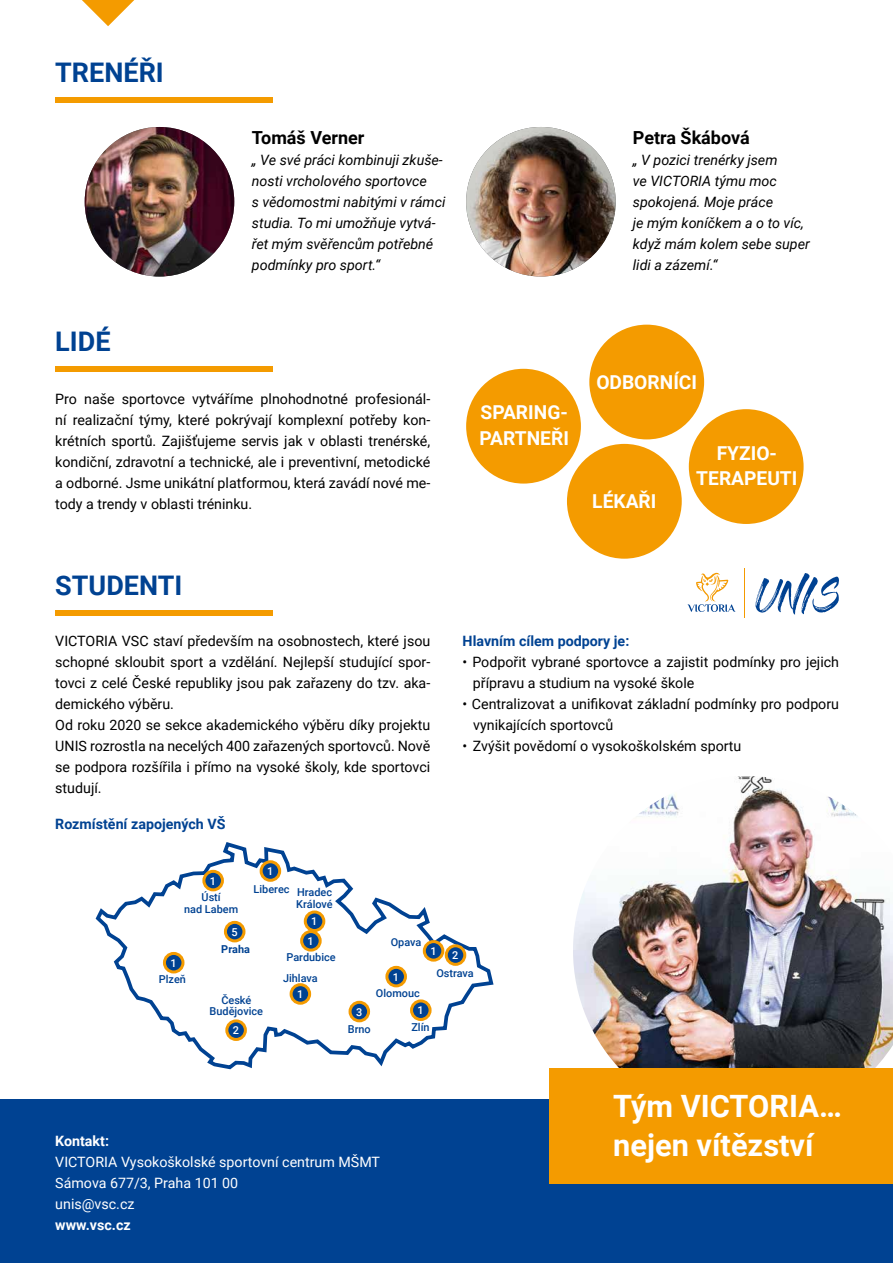
<style>
.page{position:relative;width:893px;height:1263px;background:#fff}
.page>*{position:absolute;margin:0;border:0;box-sizing:border-box;transform-origin:0 0}
.t1{font:700 30.75px/39.5px "Roboto";color:#fff}
.t2{font:700 27px "Roboto";color:#004292}
.t3{font:700 19.2px/25.7px "Roboto";color:#fff}
.t4{font:700 18px "Roboto";color:#000}
.t5{font:14.25px/21px "Roboto";color:#000}
.t6{font:italic 14.25px/21px "Roboto";color:#000}
.t7{font:14.25px/21px "Roboto";color:#fff}
.t8{font:700 14.25px "Roboto";color:#004292}
.t9{font:700 14.25px "Roboto";color:#fff}
.t10{font:500 10.95px/11.7px "Roboto";color:#004292;text-align:center}
.t11{font:500 10.95px/19.5px "Roboto";color:#fff;text-align:center}
.t12{font:700 10.95px "Roboto";color:#004292}
</style>
<div class="page">
<img style="left:573px;top:776px;width:320px;height:292px">
<div style="left:0;top:1099px;width:893px;height:164px;background:#004292"></div>
<div style="left:55px;top:611px;width:218px;height:5px;background:#f49b00"></div>
<svg style="left:756px;top:573px;width:83px;height:41px"></svg>
<svg style="left:687px;top:573px;width:48px;height:39px"></svg>
<hr style="left:744px;top:568px;width:1px;height:50px;background:#f49a00">
<div style="left:550px;top:1068px;width:343px;height:116px;background:#f49b00"></div>
<div style="left:55px;top:366px;width:218px;height:5px;background:#f49b00"></div>
<div style="left:55px;top:98px;width:218px;height:5px;background:#f49b00"></div>
<img style="left:85px;top:127px;width:149px;height:150px;border-radius:75px">
<img style="left:466px;top:127px;width:150px;height:150px;border-radius:75px">
<svg style="left:82px;top:0;width:52px;height:26px"></svg>
<svg style="left:95px;top:842px;width:399px;height:228px"></svg>
<div style="left:225px;top:922px;width:19px;height:19px;background:#004292;border-radius:50%"></div>
<div style="left:224px;top:921px;width:21px;height:21px;border:3px solid #f49b00;border-radius:50%"></div>
<div style="left:466px;top:369px;width:115px;height:115px;background:#f49b00;border-radius:50%"></div>
<div style="left:689px;top:409px;width:115px;height:115px;background:#f49b00;border-radius:50%"></div>
<div style="left:589px;top:325px;width:115px;height:114px;background:#f49b00;border-radius:50%"></div>
<div style="left:567px;top:444px;width:115px;height:115px;background:#f49b00;border-radius:50%"></div>
<div style="left:164px;top:953px;width:19px;height:19px;background:#004292;border-radius:50%"></div>
<div style="left:163px;top:952px;width:21px;height:21px;border:3px solid #f49b00;border-radius:50%"></div>
<div style="left:204px;top:871px;width:18px;height:19px;background:#004292;border-radius:50%"></div>
<div style="left:202px;top:870px;width:22px;height:21px;border:3px solid #f49b00;border-radius:50%"></div>
<div style="left:261px;top:862px;width:19px;height:18px;background:#004292;border-radius:50%"></div>
<div style="left:260px;top:860px;width:21px;height:22px;border:3px solid #f49b00;border-radius:50%"></div>
<div style="left:305px;top:912px;width:19px;height:18px;background:#004292;border-radius:50%"></div>
<div style="left:304px;top:910px;width:21px;height:22px;border:3px solid #f49b00;border-radius:50%"></div>
<div style="left:302px;top:931px;width:18px;height:19px;background:#004292;border-radius:50%"></div>
<div style="left:300px;top:930px;width:22px;height:21px;border:3px solid #f49b00;border-radius:50%"></div>
<div style="left:227px;top:1021px;width:18px;height:18px;background:#004292;border-radius:50%"></div>
<div style="left:225px;top:1019px;width:22px;height:22px;border:3px solid #f49b00;border-radius:50%"></div>
<div style="left:291px;top:985px;width:19px;height:18px;background:#004292;border-radius:50%"></div>
<div style="left:290px;top:983px;width:21px;height:22px;border:3px solid #f49b00;border-radius:50%"></div>
<div style="left:350px;top:1002px;width:19px;height:19px;background:#004292;border-radius:50%"></div>
<div style="left:349px;top:1001px;width:21px;height:21px;border:3px solid #f49b00;border-radius:50%"></div>
<svg style="left:411px;top:1001px;width:19px;height:18px"></svg>
<div style="left:410px;top:999px;width:22px;height:22px;border:3px solid #f49b00;border-radius:50%"></div>
<div style="left:387px;top:967px;width:18px;height:19px;background:#004292;border-radius:50%"></div>
<div style="left:385px;top:966px;width:22px;height:21px;border:3px solid #f49b00;border-radius:50%"></div>
<div style="left:424px;top:941px;width:19px;height:19px;background:#004292;border-radius:50%"></div>
<div style="left:423px;top:940px;width:21px;height:22px;border:3px solid #f49b00;border-radius:50%"></div>
<div style="left:446px;top:946px;width:19px;height:18px;background:#004292;border-radius:50%"></div>
<div style="left:445px;top:944px;width:21px;height:22px;border:3px solid #f49b00;border-radius:50%"></div>
<h2 class="t2" style="left:55px;top:54px;width:110px">TRENÉŘI</h2>
<h2 class="t2" style="left:55px;top:322px;width:57px">LIDÉ</h2>
<p class="t4" style="left:252px;top:125px;width:114px">Tomáš Verner</p>
<p class="t6" style="left:252px;top:149px;width:195px">„ Ve své práci kombinuji zkuše&shy;nosti vrcholového sportovce<br>s vědomostmi nabitými v rámci studia. To mi umožňuje vytvá&shy;řet mým svěřencům potřebné podmínky pro sport.“</p>
<p class="t5" style="left:55px;top:388px;width:377px;text-align:justify">Pro naše sportovce vytváříme plnohodnotné profesionál&shy;ní realizační týmy, které pokrývají komplexní potřeby kon&shy;krétních sportů. Zajišťujeme servis jak v oblasti trenérské, kondiční, zdravotní a technické, ale i preventivní, metodické a odborné. Jsme unikátní platformou, která zavádí nové me&shy;tody a trendy v oblasti tréninku.</p>
<p class="t4" style="left:633px;top:125px;width:118px">Petra Škábová</p>
<p class="t6" style="left:633px;top:149px;width:178px">„ V pozici trenérky jsem<br>ve VICTORIA týmu moc spokojená. Moje práce<br>je mým koníčkem a o to víc, když mám kolem sebe super lidi a zázemí.“</p>
<h3 class="t3" style="left:479px;top:399px;width:91px">SPARING-<br>PARTNEŘI</h3>
<h3 class="t3" style="left:596px;top:368px;width:102px">ODBORNÍCI</h3>
<h3 class="t3" style="left:592px;top:488px;width:66px">LÉKAŘI</h3>
<h3 class="t3" style="left:696px;top:439px;width:103px;text-align:center">FYZIO-<br>TERAPEUTI</h3>
<h2 class="t2" style="left:55px;top:567px;width:129px">STUDENTI</h2>
<p class="t5" style="left:55px;top:630px;width:377px">VICTORIA VSC staví především na osobnostech, které jsou schopné skloubit sport a vzdělání. Nejlepší studující spor&shy;tovci z celé České republiky jsou pak zařazeny do tzv. aka&shy;demického výběru.<br>Od roku 2020 se sekce akademického výběru díky projektu UNIS rozrostla na necelých 400 zařazených sportovců. Nově se podpora rozšířila i přímo na vysoké školy, kde sportovci studují.</p>
<p class="t8" style="left:55px;top:814px;width:172px">Rozmístění zapojených VŠ</p>
<p class="t8" style="left:463px;top:631px;width:168px">Hlavním cílem podpory je:</p>
<p class="t5" style="left:473px;top:651px;width:368px;text-indent:-10px">• Podpořit vybrané sportovce a zajistit podmínky pro jejich přípravu a studium na vysoké škole</p>
<p class="t5" style="left:473px;top:693px;width:367px;text-indent:-11px">• Centralizovat a unifikovat základní podmínky pro podporu vynikajících sportovců</p>
<p class="t5" style="left:463px;top:735px;width:280px">• Zvýšit povědomí o vysokoškolském sportu</p>
<p class="t11" style="left:170px;top:953px;width:8px">1</p>
<p class="t11" style="left:267px;top:861px;width:8px">1</p>
<p class="t11" style="left:210px;top:870px;width:8px">1</p>
<p class="t10" style="left:184px;top:891px;width:56px">Ústí<br>nad Labem</p>
<p class="t10" style="left:254px;top:881px;width:81px;line-height:15.1px;text-align:right">Liberec Hradec<br>Králové</p>
<p class="t10" style="left:286px;top:951px;width:51px">Pardubice</p>
<p class="t11" style="left:308px;top:911px;width:11px">1<br>1</p>
<p class="t11" style="left:231px;top:922px;width:8px">5</p>
<p class="t12" style="left:221px;top:941px;width:30px">Praha</p>
<p class="t10" style="left:159px;top:973px;width:29px">Plzeň</p>
<p class="t10" style="left:210px;top:993px;width:55px">České<br>Budějovice</p>
<p class="t11" style="left:233px;top:1020px;width:8px">2</p>
<p class="t10" style="left:283px;top:971px;width:36px">Jihlava</p>
<p class="t11" style="left:297px;top:984px;width:8px">1</p>
<p class="t10" style="left:391px;top:936px;width:32px">Opava</p>
<p class="t11" style="left:393px;top:966px;width:8px">1</p>
<p class="t10" style="left:376px;top:987px;width:45px">Olomouc</p>
<p class="t11" style="left:356px;top:1001px;width:8px">3</p>
<p class="t11" style="left:418px;top:1000px;width:8px">1</p>
<p class="t11" style="left:430px;top:941px;width:8px">1</p>
<p class="t11" style="left:452px;top:945px;width:8px">2</p>
<p class="t10" style="left:436px;top:966px;width:39px">Ostrava</p>
<p class="t10" style="left:348px;top:1022px;width:24px">Brno</p>
<p class="t10" style="left:411px;top:1021px;width:20px">Zlín</p>
<p class="t9" style="left:55px;top:1131px;width:55px">Kontakt:</p>
<p class="t7" style="left:55px;top:1151px;width:326px">VICTORIA Vysokoškolské sportovní centrum MŠMT<br>Sámova 677/3, Praha 101 00<br>unis@vsc.cz</p>
<p class="t9" style="left:55px;top:1215px;width:77px">www.vsc.cz</p>
<h1 class="t1" style="left:613px;top:1085px;width:230px">Tým VICTORIA… nejen vítězství</h1>
</div>
